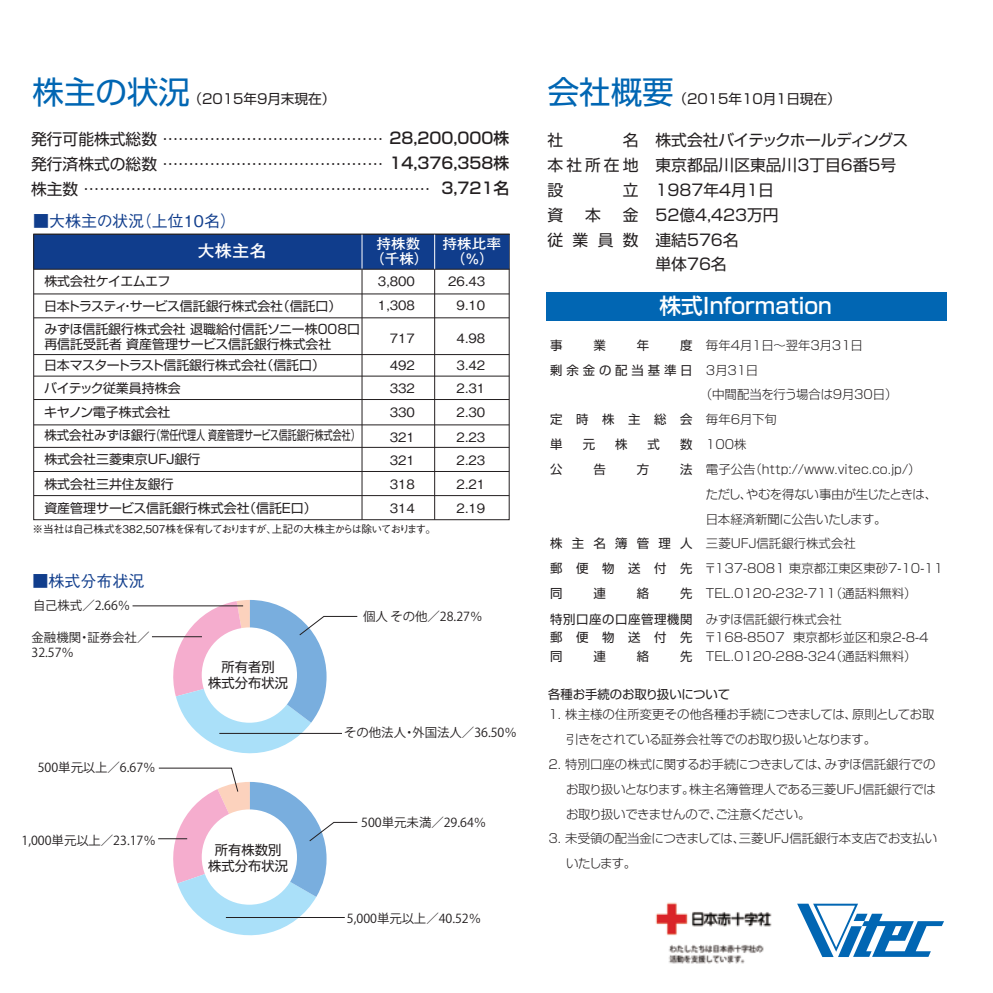
<style>
.page{position:relative;width:993px;height:993px;background:#fff}
.page>*{position:absolute;margin:0;border:0;box-sizing:border-box;transform-origin:0 0}
.t1{font:31.5px "Shin Go Pr 5";color:#0166b3}
.t2{font:500 21.7px "Shin Go Pr 5";color:#fff}
.t3{font:700 16.62px "Futo Go B101 Pr 5";color:#fff;scale:1.04 1}
.t4{font:500 15.92px "Gothic BBB Pr 5";color:#103d8c}
.t5{font:15.75px/24.8px "Shin Go Pr 5";color:#231f20;text-align:justify}
.t6{font:500 15.75px "Shin Go Pr 5";color:#231f20}
.t7{font:700 14.17px/14.9px "Futo Go B101 Pr 5";color:#fff;text-align:center;scale:1.04 1}
.t8{font:13.65px "Shin Go Pr 5";color:#231f20}
.t9{font:13.3px/15.9px "Shin Go Pr 5";color:#231f20;text-align:center}
.t10{font:12.78px/14.9px "Shin Go Pr 5";color:#231f20}
.t11{font:500 12.78px "Gothic BBB Pr 5";color:#231f20;scale:1.04 1}
.t12{font:12.78px "Shin Go Pr 5";letter-spacing:-.02em;color:#231f20}
.t13{font:12.78px "Shin Go Pr 5";letter-spacing:-.045em;color:#231f20}
.t14{font:300 12.42px/24.8px "Shin Go Pr 5";color:#231f20}
.t15{font:12.42px/14.9px "Koz Go Pro";color:#231f20}
.t16{font:300 12.42px/24.8px "Shin Go Pr 5";letter-spacing:-.02em;color:#231f20}
.t17{font:12.42px/24.8px "Shin Go Pr 5";letter-spacing:.31em;color:#231f20;text-align:justify}
.t18{font:300 12.42px "Shin Go Pr 5";letter-spacing:-.03em;color:#231f20}
.t19{font:12.42px "Shin Go Pr 5";letter-spacing:-.01em;color:#231f20}
.t20{font:500 10.67px "Gothic BBB Pr 5";letter-spacing:-.1em;color:#231f20}
.s1{font-weight:500}
</style>
<div class="page">
<svg style="left:797px;top:903px;width:146px;height:53px"></svg>
<img style="left:655px;top:902px;width:117px;height:62px">
<div style="left:546px;top:292px;width:400px;height:28px;background:#0166b3"></div>
<div style="left:34px;top:235px;width:475px;height:34px;background:#103d8c"></div>
<hr style="left:33px;top:234px;width:384px;height:1px;background:#231f20">
<hr style="left:33px;top:234px;width:1px;height:35px;background:#231f20">
<hr style="left:417px;top:234px;width:92px;height:1px;background:#231f20">
<hr style="left:361px;top:234px;width:1px;height:35px;background:#fff">
<hr style="left:33px;top:269px;width:384px;height:1px;background:#231f20">
<hr style="left:417px;top:269px;width:92px;height:1px;background:#231f20">
<hr style="left:361px;top:269px;width:1px;height:250px;background:#231f20">
<hr style="left:434px;top:234px;width:1px;height:35px;background:#fff">
<hr style="left:434px;top:269px;width:1px;height:250px;background:#231f20">
<hr style="left:34px;top:293px;width:475px;height:1px;background:#231f20">
<hr style="left:34px;top:317px;width:475px;height:1px;background:#231f20">
<hr style="left:34px;top:354px;width:475px;height:1px;background:#231f20">
<hr style="left:34px;top:375px;width:475px;height:1px;background:#231f20">
<hr style="left:34px;top:424px;width:475px;height:1px;background:#231f20">
<hr style="left:34px;top:399px;width:475px;height:1px;background:#231f20">
<hr style="left:34px;top:447px;width:475px;height:1px;background:#231f20">
<hr style="left:34px;top:471px;width:475px;height:1px;background:#231f20">
<hr style="left:34px;top:495px;width:475px;height:1px;background:#231f20">
<hr style="left:152px;top:636px;width:50px;height:1px;background:#231f20">
<hr style="left:132px;top:605px;width:111px;height:1px;background:#231f20">
<svg style="left:158px;top:600px;width:200px;height:336px"></svg>
<h1 class="t1" style="left:33px;top:67px;width:159px">株主の状況</h1>
<p class="t8" style="left:188px;top:88px;width:148px">（2015年9月末現在）</p>
<p class="t5" style="left:31px;top:125px;width:479px">発行可能株式総数 …………………………………… <span class="s1">28,200,000株</span>発行済株式の総数 …………………………………… <span class="s1">14,376,358株</span>株主数 …………………………………………………………</p>
<p class="t6" style="left:441px;top:175px;width:69px">3,721名</p>
<p class="t4" style="left:33px;top:208px;width:204px">■大株主の状況（上位10名）</p>
<h3 class="t3" style="left:197px;top:237px;width:68px">大株主名</h3>
<p class="t7" style="left:442px;top:235px;width:58px">持株比率（％）</p>
<p class="t7" style="left:369px;top:235px;width:58px">持株数（千株）</p>
<p class="t11" style="left:378px;top:271px;width:37px">3,800</p>
<p class="t13" style="left:44px;top:270px;width:127px">株式会社ケイエムエフ</p>
<p class="t11" style="left:448px;top:271px;width:37px">26.43</p>
<p class="t10" style="left:44px;top:320px;width:317px">みずほ信託銀行株式会社 退職給付信託ソニー株008口再信託受託者 資産管理サービス信託銀行株式会社</p>
<p class="t10" style="left:44px;top:298px;width:299px">日本トラスティ・サービス信託銀行株式会社（信託口）</p>
<p class="t11" style="left:378px;top:295px;width:37px">1,308</p>
<p class="t11" style="left:456px;top:295px;width:29px">9.10</p>
<p class="t11" style="left:456px;top:328px;width:29px">4.98</p>
<p class="t11" style="left:390px;top:328px;width:26px">717</p>
<p class="t10" style="left:44px;top:356px;width:282px">日本マスタートラスト信託銀行株式会社（信託口）</p>
<p class="t12" style="left:44px;top:377px;width:138px">バイテック従業員持株会</p>
<p class="t10" style="left:44px;top:403px;width:128px">キヤノン電子株式会社</p>
<p class="t10" style="left:44px;top:422px;width:317px;line-height:24.2px">株式会社みずほ銀行（常任代理人 資産管理サービス信託銀行株式会社）株式会社三菱東京UFJ銀行</p>
<p class="t11" style="left:390px;top:355px;width:26px">492</p>
<p class="t11" style="left:390px;top:401px;width:26px">330</p>
<p class="t11" style="left:390px;top:449px;width:26px">321</p>
<p class="t11" style="left:456px;top:355px;width:29px">3.42</p>
<p class="t11" style="left:390px;top:377px;width:26px">332</p>
<p class="t11" style="left:456px;top:377px;width:29px">2.31</p>
<p class="t11" style="left:456px;top:401px;width:29px">2.30</p>
<p class="t11" style="left:456px;top:449px;width:29px">2.23</p>
<p class="t11" style="left:390px;top:426px;width:26px">321</p>
<p class="t11" style="left:456px;top:426px;width:29px">2.23</p>
<p class="t10" style="left:44px;top:475px;width:131px">株式会社三井住友銀行</p>
<p class="t11" style="left:390px;top:473px;width:26px">318</p>
<p class="t11" style="left:456px;top:473px;width:29px">2.21</p>
<p class="t10" style="left:44px;top:499px;width:274px">資産管理サービス信託銀行株式会社（信託E口）</p>
<p class="t11" style="left:389px;top:497px;width:26px">314</p>
<p class="t11" style="left:456px;top:497px;width:29px">2.19</p>
<p class="t20" style="left:33px;top:520px;width:405px">※当社は自己株式を382,507株を保有しておりますが、上記の大株主からは除いております。</p>
<p class="t4" style="left:33px;top:568px;width:113px">■株式分布状況</p>
<p class="t15" style="left:33px;top:597px;width:98px">自己株式／2.66％</p>
<p class="t15" style="left:32px;top:629px;width:119px">金融機関・証券会社／<br>32.57％</p>
<p class="t15" style="left:38px;top:760px;width:119px">500単元以上／6.67％</p>
<p class="t15" style="left:22px;top:832px;width:136px">1,000単元以上／23.17％</p>
<p class="t9" style="left:208px;top:657px;width:81px">所有者別<br>株式分布状況</p>
<p class="t9" style="left:208px;top:840px;width:81px">所有株数別株式分布状況</p>
<p class="t15" style="left:363px;top:608px;width:121px">個人 その他／28.27％</p>
<p class="t15" style="left:344px;top:725px;width:174px">その他法人・外国法人／36.50％</p>
<p class="t15" style="left:361px;top:814px;width:126px">500単元未満／29.64％</p>
<p class="t15" style="left:347px;top:911px;width:136px">5,000単元以上／40.52％</p>
<h1 class="t1" style="left:547px;top:66px;width:127px">会社概要</h1>
<p class="t8" style="left:673px;top:88px;width:169px">（2015年10月1日現在）</p>
<p class="t5" style="left:547px;top:126px;width:92px;text-indent:75px">名本社所在地設</p>
<p class="t5" style="left:547px;top:126px;width:17px">社</p>
<p class="t5" style="left:622px;top:176px;width:17px">立</p>
<p class="t5" style="left:547px;top:201px;width:92px;text-align:right">金<br>従業員数</p>
<p class="t5" style="left:547px;top:201px;width:17px">資</p>
<p class="t5" style="left:585px;top:201px;width:17px">本</p>
<p class="t5" style="left:655px;top:126px;width:254px;text-align:left">株式会社バイテックホールディングス東京都品川区東品川3丁目6番5号<br>1987年4月1日<br>52億4,423万円<br>連結576名<br>単体76名</p>
<h2 class="t2" style="left:659px;top:288px;width:174px">株式Information</h2>
<p class="t17" style="left:550px;top:331px;width:14px">事</p>
<p class="t17" style="left:593px;top:331px;width:14px">業</p>
<p class="t17" style="left:636px;top:331px;width:14px">年</p>
<p class="t17" style="left:550px;top:331px;width:144px;text-align:right">度<br>剰余金の配当基準日</p>
<p class="t17" style="left:550px;top:406px;width:144px">定時株主総会単</p>
<p class="t17" style="left:582px;top:430px;width:14px">元</p>
<p class="t17" style="left:615px;top:430px;width:14px">株</p>
<p class="t17" style="left:647px;top:430px;width:14px">式</p>
<p class="t17" style="left:680px;top:430px;width:14px">数</p>
<p class="t17" style="left:550px;top:455px;width:14px">公</p>
<p class="t17" style="left:593px;top:455px;width:14px">告</p>
<p class="t17" style="left:636px;top:455px;width:14px">方</p>
<p class="t17" style="left:680px;top:455px;width:14px">法</p>
<p class="t17" style="left:550px;top:530px;width:144px">株主名簿管理人郵便物送付先同</p>
<p class="t17" style="left:593px;top:579px;width:14px">連</p>
<p class="t17" style="left:636px;top:579px;width:14px">絡</p>
<p class="t17" style="left:680px;top:579px;width:14px">先</p>
<p class="t14" style="left:705px;top:331px;width:158px">毎年4月1日～翌年3月31日</p>
<p class="t14" style="left:705px;top:356px;width:54px">3月31日</p>
<p class="t16" style="left:699px;top:381px;width:199px">（中間配当を行う場合は9月30日）</p>
<p class="t14" style="left:705px;top:406px;width:72px">毎年6月下旬</p>
<p class="t14" style="left:705px;top:430px;width:42px">100株</p>
<p class="t14" style="left:705px;top:455px;width:216px">電子公告（http://www.vitec.co.jp/）</p>
<p class="t18" style="left:705px;top:483px;width:233px">ただし、やむを得ない事由が生じたときは、</p>
<p class="t16" style="left:705px;top:505px;width:182px">日本経済新聞に公告いたします。</p>
<p class="t14" style="left:705px;top:530px;width:151px">三菱UFJ信託銀行株式会社</p>
<p class="t14" style="left:704px;top:554px;width:240px">〒137-8081 東京都江東区東砂7-10-11</p>
<p class="t14" style="left:705px;top:579px;width:212px">TEL.0120-232-711（通話料無料）</p>
<p class="t17" style="left:550px;top:608px;width:144px;line-height:18.6px">特別口座の口座管理機関郵便物送付先同</p>
<p class="t14" style="left:704px;top:608px;width:225px;line-height:18.6px">みずほ信託銀行株式会社<br>〒168-8507 東京都杉並区和泉2-8-4<br>TEL.0120-288-324（通話料無料）</p>
<p class="t19" style="left:548px;top:683px;width:184px">各種お手続のお取り扱いについて</p>
<p class="t17" style="left:593px;top:642px;width:14px">連</p>
<p class="t17" style="left:636px;top:642px;width:14px">絡</p>
<p class="t17" style="left:680px;top:642px;width:14px">先</p>
<p class="t16" style="left:566px;top:700px;width:370px;text-indent:-17px">1. 株主様の住所変更その他各種お手続につきましては、原則としてお取引きをされている証券会社等でのお取り扱いとなります。</p>
<p class="t14" style="left:566px;top:750px;width:371px;text-align:justify;text-indent:-17px">2. 特別口座の株式に関するお手続につきましては、みずほ信託銀行でのお取り扱いとなります。株主名簿管理人である三菱UFJ信託銀行ではお取り扱いできませんので、ご注意ください。</p>
<p class="t14" style="left:566px;top:824px;width:373px;text-indent:-17px">3. 未受領の配当金につきましては、三菱UFJ信託銀行本支店でお支払いいたします。</p>
</div>
